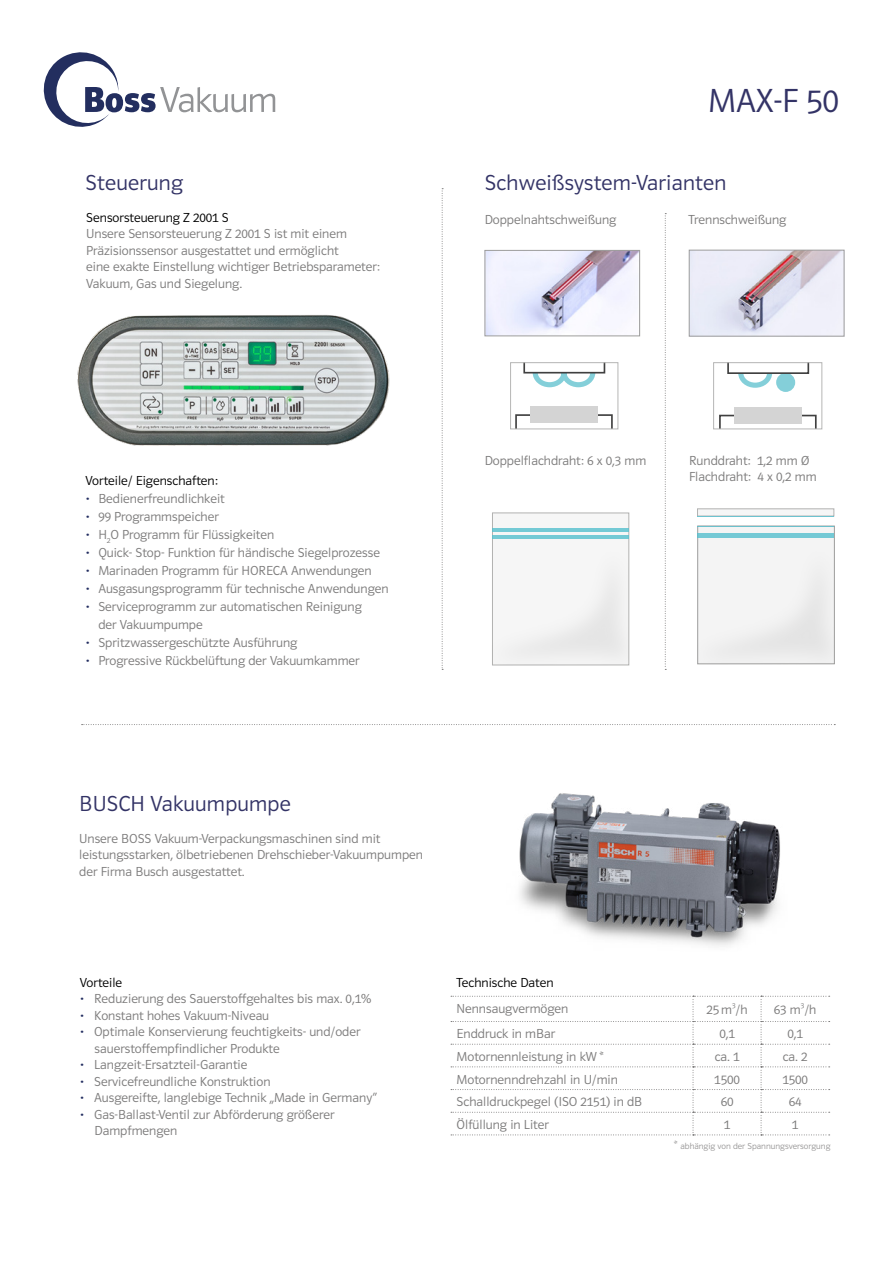
<style>
.page{position:relative;width:893px;height:1263px;background:#fff}
.page>*{position:absolute;margin:0;border:0;box-sizing:border-box;transform-origin:0 0}
.t1{font:34.5px "Polo 11 Leicht";color:#336}
.t2{font:22.5px "Polo 11 Leicht";letter-spacing:.01em;color:#336}
.t3{font:13.5px/16.5px "Polo 11 Leicht";color:#7c7b7b}
.t4{font:13.5px "Polo 11 Leicht";color:#000}
.t5{font:9px "Polo 11 Leicht";color:#999898}
.s1{color:#232e61}
.s2{font-size:12px}
</style>
<div class="page">
<img style="left:487px;top:252px;width:151px;height:82px">
<div style="left:485px;top:250px;width:155px;height:86px;border:1px solid #9d9d9c"></div>
<svg style="left:510px;top:362px;width:108px;height:67px"></svg>
<svg style="left:713px;top:362px;width:109px;height:67px"></svg>
<svg style="left:665px;top:213px;width:1px;height:457px"></svg>
<svg style="left:442px;top:188px;width:1px;height:482px"></svg>
<svg style="left:697px;top:508px;width:137px;height:8px"></svg>
<svg style="left:697px;top:526px;width:138px;height:138px"></svg>
<div style="left:698px;top:533px;width:136px;height:5px;background:#74c9d5"></div>
<hr style="left:698px;top:526px;width:136px;height:1px;background:#56c0ce">
<hr style="left:698px;top:516px;width:136px;height:1px;background:#56c0ce">
<img style="left:697px;top:544px;width:137px;height:120px">
<svg style="left:492px;top:513px;width:137px;height:152px"></svg>
<hr style="left:492px;top:535px;width:137px;height:3px;background:#56c0ce">
<hr style="left:492px;top:529px;width:137px;height:3px;background:#56c0ce">
<img style="left:492px;top:544px;width:136px;height:120px">
<img style="left:691px;top:252px;width:151px;height:82px">
<div style="left:689px;top:250px;width:155px;height:86px;border:1px solid #9d9d9c"></div>
<svg style="left:44px;top:52px;width:231px;height:75px"></svg>
<svg style="left:451px;top:996px;width:379px;height:139px"></svg>
<svg style="left:82px;top:724px;width:753px;height:1px"></svg>
<img style="left:519px;top:793px;width:261px;height:153px">
<img style="left:77px;top:315px;width:313px;height:131px">
<h2 class="t2" style="left:86px;top:171px;width:99px">Steuerung</h2>
<p class="t4" style="left:86px;top:210px;width:144px">Sensorsteuerung Z 2001 S</p>
<p class="t3" style="left:86px;top:226px;width:295px">Unsere Sensorsteuerung Z 2001 S ist mit einem Präzisionssensor ausgestattet und ermöglicht<br>eine exakte Einstellung wichtiger Betriebsparameter:<br>Vakuum, Gas und Siegelung.</p>
<h1 class="t1" style="left:708px;top:82px;width:132px">MAX-F 50</h1>
<h2 class="t2" style="left:485px;top:171px;width:243px">Schweißsystem-Varianten</h2>
<p class="t3" style="left:485px;top:211px;width:133px">Doppelnahtschweißung</p>
<p class="t3" style="left:688px;top:211px;width:99px">Trennschweißung</p>
<p class="t4" style="left:86px;top:473px;width:134px">Vorteile/ Eigenschaften:</p>
<p class="t3" style="left:86px;top:490px;width:141px"><span class="s1">•</span> Bedienerfreundlichkeit</p>
<p class="t3" style="left:86px;top:508px;width:135px"><span class="s1">•</span> 99 Programmspeicher</p>
<p class="t3" style="left:86px;top:526px;width:190px"><span class="s1">•</span> H<sub>2</sub>O Programm für Flüssigkeiten</p>
<p class="t3" style="left:86px;top:544px;width:296px"><span class="s1">•</span> Quick- Stop- Funktion für händische Siegelprozesse</p>
<p class="t3" style="left:86px;top:562px;width:288px"><span class="s1">•</span> Marinaden Programm für HORECA Anwendungen</p>
<p class="t3" style="left:86px;top:580px;width:305px"><span class="s1">•</span> Ausgasungsprogramm für technische Anwendungen</p>
<p class="t3" style="left:98px;top:597px;width:265px;line-height:18px;text-indent:-13px"><span class="s1">•</span> Serviceprogramm zur automatischen Reinigung der Vakuumpumpe</p>
<p class="t3" style="left:86px;top:634px;width:213px"><span class="s1">•</span> Spritzwassergeschützte Ausführung</p>
<p class="t3" style="left:86px;top:652px;width:276px"><span class="s1">•</span> Progressive Rückbelüftung der Vakuumkammer</p>
<p class="t3" style="left:485px;top:452px;width:163px">Doppelflachdraht: 6 x 0,3 mm</p>
<p class="t3" style="left:689px;top:452px;width:129px">Runddraht: 1,2 mm Ø<br>Flachdraht: 4 x 0,2 mm</p>
<h2 class="t2" style="left:79px;top:791px;width:213px">BUSCH Vakuumpumpe</h2>
<p class="t3" style="left:79px;top:830px;width:345px">Unsere BOSS Vakuum-Verpackungsmaschinen sind mit leistungsstarken, ölbetriebenen Drehschieber-Vakuumpumpen der Firma Busch ausgestattet.</p>
<p class="t4" style="left:80px;top:975px;width:44px">Vorteile</p>
<p class="t3" style="left:80px;top:990px;width:293px"><span class="s1">•</span> Reduzierung des Sauerstoffgehaltes bis max. 0,1%</p>
<p class="t3" style="left:80px;top:1007px;width:191px"><span class="s1">•</span> Konstant hohes Vakuum-Niveau</p>
<p class="t3" style="left:95px;top:1023px;width:268px;text-indent:-15px"><span class="s1">•</span> Optimale Konservierung feuchtigkeits- und/oder sauerstoffempfindlicher Produkte</p>
<p class="t3" style="left:80px;top:1056px;width:169px"><span class="s1">•</span> Langzeit-Ersatzteil-Garantie</p>
<p class="t3" style="left:80px;top:1073px;width:192px"><span class="s1">•</span> Servicefreundliche Konstruktion</p>
<p class="t3" style="left:80px;top:1089px;width:299px"><span class="s1">•</span> Ausgereifte, langlebige Technik „Made in Germany“</p>
<p class="t3" style="left:95px;top:1106px;width:242px;text-indent:-15px"><span class="s1">•</span> Gas-Ballast-Ventil zur Abförderung größerer<br>Dampfmengen</p>
<p class="t4" style="left:457px;top:975px;width:98px">Technische Daten</p>
<p class="t3" style="left:457px;top:1000px;width:113px">Nennsaugvermögen</p>
<p class="t3" style="left:707px;top:1001px;width:42px">25m<sup>3</sup>/h</p>
<p class="t3" style="left:774px;top:1001px;width:44px">63 m<sup>3</sup>/h</p>
<p class="t3" style="left:457px;top:1025px;width:100px">Enddruck in mBar</p>
<p class="t3" style="left:719px;top:1025px;width:17px">0,1</p>
<p class="t3" style="left:787px;top:1025px;width:17px">0,1</p>
<p class="t3" style="left:457px;top:1048px;width:148px">Motornennleistung in kW *</p>
<p class="t3" style="left:715px;top:1048px;width:26px">ca. 1</p>
<p class="t3" style="left:783px;top:1048px;width:26px">ca. 2</p>
<p class="t3" style="left:457px;top:1071px;width:163px">Motornenndrehzahl in U/min</p>
<p class="t3" style="left:714px;top:1071px;width:27px">1500</p>
<p class="t3" style="left:782px;top:1071px;width:27px">1500</p>
<p class="t3" style="left:457px;top:1093px;width:187px">Schalldruckpegel (ISO 2151) in dB</p>
<p class="t3" style="left:721px;top:1093px;width:14px">60</p>
<p class="t3" style="left:789px;top:1093px;width:14px">64</p>
<p class="t3" style="left:457px;top:1116px;width:94px">Ölfüllung in Liter</p>
<p class="t3" style="left:724px;top:1116px;width:8px">1</p>
<p class="t3" style="left:792px;top:1116px;width:8px">1</p>
<p class="t5" style="left:674px;top:1141px;width:158px"><span class="s2">*</span> abhängig von der Spannungsversorgung</p>
</div>
